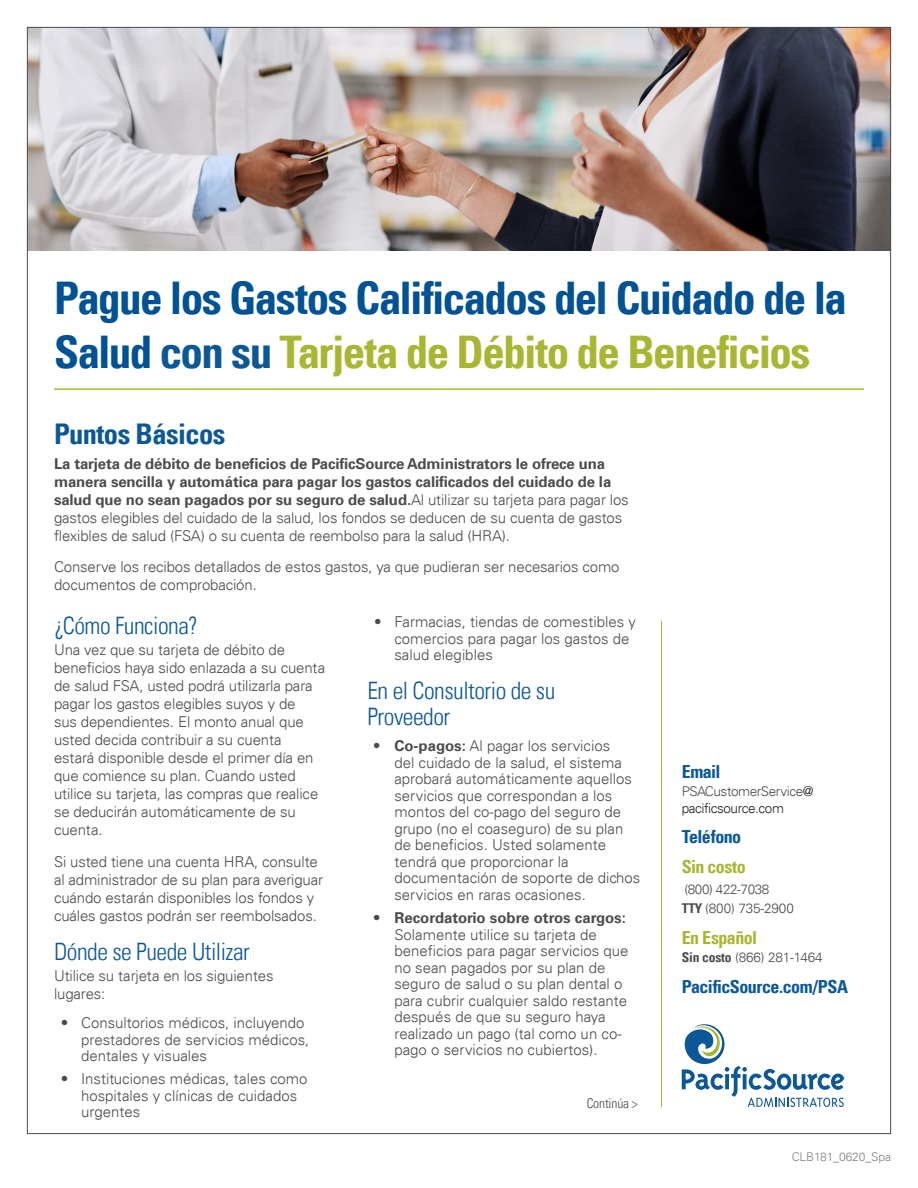
<style>
.page{position:relative;width:918px;height:1188px;background:#fff}
.page>*{position:absolute;margin:0;border:0;box-sizing:border-box;transform-origin:0 0}
.t1{font:700 condensed 45px/54px "Univers LT";letter-spacing:-.035em;color:#005294}
.Header_2{font:700 condensed 28.5px "Univers LT";letter-spacing:-.02em;color:#0c5896}
.Header_3{font:300 condensed 24px/25.5px "Univers LT";letter-spacing:-.02em;color:#0c5896}
.Contact_Info_-_Blue{font:700 condensed 18px "Univers LT";letter-spacing:-.025em;color:#0c5896}
.Contact_Info_-_Green{font:700 condensed 18px "Univers LT";letter-spacing:-.03em;color:#a9b632}
.Body{font:300 15px/16.5px "Univers LT";color:#4b4c4d}
.Body-2{font:700 15px/18px "Univers LT";letter-spacing:-.01em;color:#4b4c4d}
.Contact_Info_-_Text{font:300 13.5px "Univers LT";letter-spacing:-.01em;color:#4b4c4d}
.Contact_Info_-_Blue-2{font:300 13.5px/16.5px "Univers LT";letter-spacing:-.03em;color:#4b4c4d}
.Contact_Info_-_Green-2{font:300 13.5px "Univers LT";letter-spacing:-.03em;color:#4b4c4d}
.Body-3{font:300 condensed 13.5px "Univers LT";letter-spacing:-.01em;color:#4b4c4d}
.t2{font:300 12px "Univers LT";letter-spacing:-.01em;color:#808285}
.s1{color:#0c5896}
.s2{color:#a9b632}
.s3{font-weight:300}
.s4{font-weight:700}
.s5{color:#231f20}
.s6{font-weight:700;font-stretch:condensed}
</style>
<div class="page">
<img style="left:29px;top:29px;width:860px;height:222px">
<svg style="left:682px;top:1024px;width:162px;height:83px"></svg>
<hr style="left:54px;top:388px;width:810px;height:2px;background:#a9b632">
<hr style="left:661px;top:621px;width:1px;height:486px;background:#a9b632">
<h1 class="t1" style="left:54px;top:271px;width:794px">Pague los Gastos Calificados del Cuidado de la<br>Salud <span class="s1">con su</span> <span class="s2">Tarjeta de Débito de Beneficios</span></h1>
<h2 class="Header_2" style="left:54px;top:416px;width:173px">Puntos Básicos</h2>
<p class="Body-2" style="left:54px;top:454px;width:576px">La tarjeta de débito de beneficios de PacificSource Administrators le ofrece una manera sencilla y automática para pagar los gastos calificados del cuidado de la salud que no sean pagados por su seguro de salud.<span class="s3">Al utilizar su tarjeta para pagar los gastos elegibles del cuidado de la salud, los fondos se deducen de su cuenta de gastos flexibles de salud (FSA) o su cuenta de reembolso para la salud (HRA).</span></p>
<p class="Body" style="left:54px;top:558px;width:567px;line-height:18px">Conserve los recibos detallados de estos gastos, ya que pudieran ser necesarios como documentos de comprobación.</p>
<h3 class="Header_3" style="left:54px;top:613px;width:145px">¿Cómo Funciona?</h3>
<p class="Body" style="left:54px;top:641px;width:273px;line-height:18px">Una vez que su tarjeta de débito de beneficios haya sido enlazada a su cuenta de salud FSA, usted podrá utilizarla para pagar los gastos elegibles suyos y de<br>sus dependientes. El monto anual que usted decida contribuir a su cuenta estará disponible desde el primer día en que comience su plan. Cuando usted utilice su tarjeta, las compras que realice se deducirán automáticamente de su cuenta.</p>
<p class="Body" style="left:54px;top:852px;width:271px;line-height:18px">Si usted tiene una cuenta HRA, consulte al administrador de su plan para averiguar cuándo estarán disponibles los fondos y cuáles gastos podrán ser reembolsados.</p>
<h3 class="Header_3" style="left:54px;top:938px;width:197px">Dónde se Puede Utilizar</h3>
<p class="Body" style="left:54px;top:966px;width:221px;line-height:18px">Utilice su tarjeta en los siguientes lugares:</p>
<p class="Body" style="left:81px;top:1014px;width:230px;text-indent:-20px">• Consultorios médicos, incluyendo prestadores de servicios médicos, dentales y visuales</p>
<p class="Body" style="left:81px;top:1071px;width:228px;text-indent:-20px">• Instituciones médicas, tales como hospitales y clínicas de cuidados urgentes</p>
<p class="Body" style="left:394px;top:614px;width:243px;text-indent:-20px">• Farmacias, tiendas de comestibles y comercios para pagar los gastos de salud elegibles</p>
<h3 class="Header_3" style="left:367px;top:678px;width:189px">En el Consultorio de su<br>Proveedor</h3>
<p class="Body" style="left:394px;top:738px;width:247px;text-indent:-20px"><span class="s4">• Co-pagos:</span> Al pagar los servicios<br>del cuidado de la salud, el sistema aprobará automáticamente aquellos servicios que correspondan a los montos del co-pago del seguro de grupo (no el coaseguro) de su plan de beneficios. Usted solamente tendrá que proporcionar la documentación de soporte de dichos servicios en raras ocasiones.</p>
<p class="Body" style="left:394px;top:910px;width:235px;text-indent:-20px"><span class="s4">• Recordatorio sobre otros cargos:<br></span>Solamente utilice su tarjeta de beneficios para pagar servicios que no sean pagados por su plan de seguro de salud o su plan dental o para cubrir cualquier saldo restante después de que su seguro haya realizado un pago (tal como un co&shy;pago o servicios no cubiertos).</p>
<p class="Body-3" style="left:587px;top:1095px;width:53px">Continúa &gt;</p>
<p class="Contact_Info_-_Blue" style="left:682px;top:760px;width:40px">Email</p>
<p class="Contact_Info_-_Blue-2" style="left:682px;top:783px;width:133px">PSACustomerService<span class="s5">@ pacificsource.com</span></p>
<p class="Contact_Info_-_Blue" style="left:682px;top:825px;width:61px">Teléfono</p>
<p class="Contact_Info_-_Green" style="left:682px;top:856px;width:66px">Sin costo</p>
<p class="Contact_Info_-_Green-2" style="left:684px;top:881px;width:87px">(800) 422-7038</p>
<p class="Contact_Info_-_Text" style="left:682px;top:900px;width:114px"><span class="s6">TTY</span> (800) 735-2900</p>
<p class="Contact_Info_-_Green" style="left:682px;top:926px;width:77px">En Español</p>
<p class="Contact_Info_-_Text" style="left:682px;top:949px;width:143px"><span class="s6">Sin costo</span> (866) 281-1464</p>
<p class="Contact_Info_-_Blue" style="left:682px;top:976px;width:168px">PacificSource.com/PSA</p>
<p class="t2" style="left:792px;top:1150px;width:101px">CLB181_0620_Spa</p>
</div>
